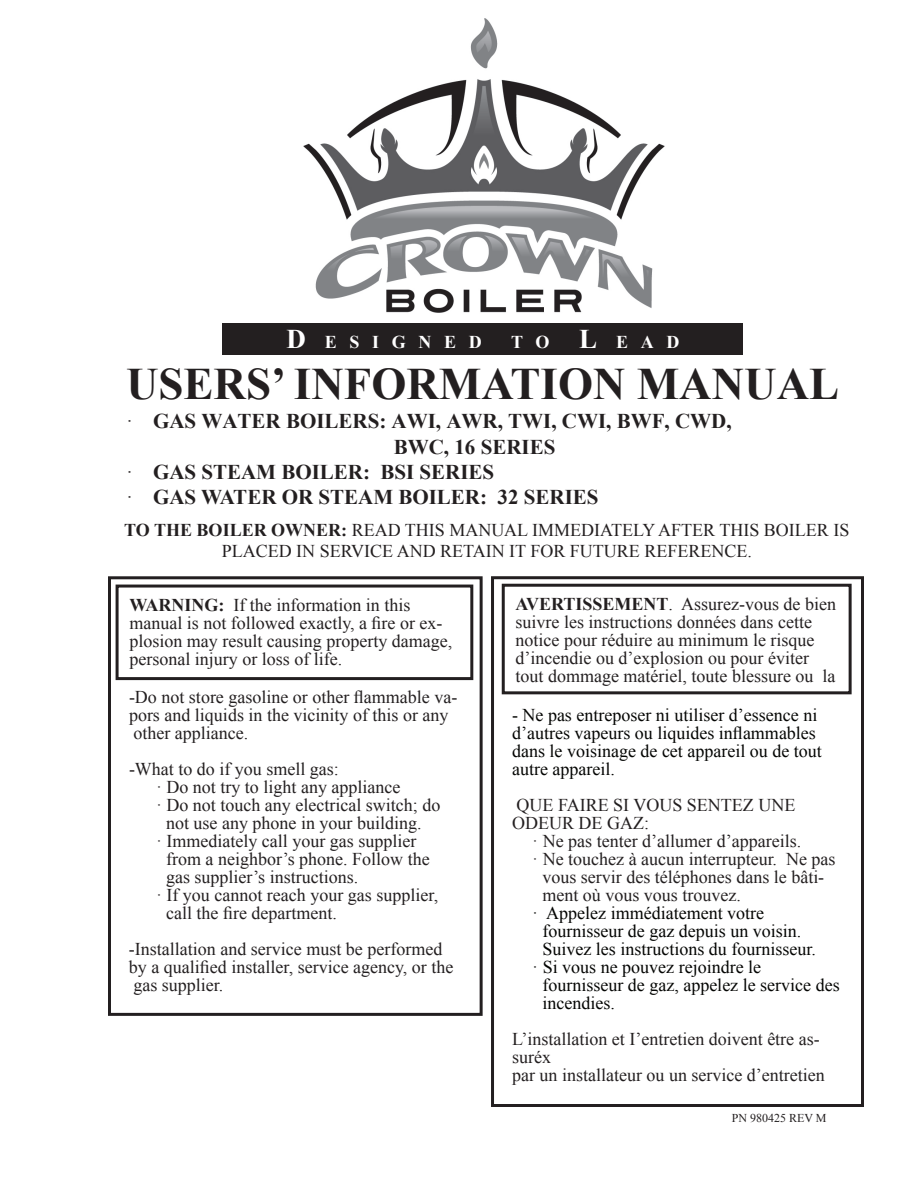
<style>
.page{position:relative;width:918px;height:1188px;background:#fff}
.page>*{position:absolute;margin:0;border:0;box-sizing:border-box;transform-origin:0 0}
.t1{font:700 45px "Times New Roman";color:#231f20}
.t2{font:700 21px "Times New Roman";color:#231f20}
.t3{font:18px/18px "Times New Roman";color:#231f20}
.t4{font:18px/18px "Times New Roman";color:#040503}
.t5{font:700 18px "Times New Roman";letter-spacing:.7em;color:#fff}
.t6{font:12px "Times New Roman";color:#231f20}
.s1{font-size:27px}
.s2{font-weight:400}
.s3{font-weight:700}
</style>
<div class="page">
<div style="left:108px;top:576px;width:375px;height:440px;border:3px solid #231f20"></div>
<div style="left:116px;top:585px;width:357px;height:95px;border:3px solid #231f20"></div>
<div style="left:491px;top:576px;width:373px;height:531px;border:3px solid #231f20"></div>
<div style="left:502px;top:584px;width:350px;height:110px;border:3px solid #231f20"></div>
<img style="left:303px;top:18px;width:362px;height:295px">
<div style="left:223px;top:323px;width:520px;height:31px;background:#231f20"></div>
<p class="t5" style="left:287px;top:330px;width:197px"><span class="s1">D</span> ESIGNED</p>
<p class="t5" style="left:511px;top:330px;width:170px">TO <span class="s1">L</span> EAD</p>
<h1 class="t1" style="left:126px;top:353px;width:715px">USERS’ INFORMATION MANUAL</h1>
<p class="t2" style="left:126px;top:407px;width:607px"><span class="s2">·</span> GAS WATER BOILERS: AWI, AWR, TWI, CWI, BWF, CWD,</p>
<p class="t2" style="left:394px;top:432px;width:163px">BWC, 16 SERIES</p>
<p class="t2" style="left:126px;top:457px;width:370px"><span class="s2">·</span> GAS STEAM BOILER: BSI SERIES</p>
<p class="t2" style="left:126px;top:482px;width:474px"><span class="s2">·</span> GAS WATER OR STEAM BOILER: 32 SERIES</p>
<p class="t3" style="left:124px;top:519px;width:727px;line-height:21.6px;text-align:center"><span class="s3">TO THE BOILER OWNER:</span> READ THIS MANUAL IMMEDIATELY AFTER THIS BOILER IS<br>PLACED IN SERVICE AND RETAIN IT FOR FUTURE REFERENCE.</p>
<p class="t3" style="left:129px;top:596px;width:324px"><span class="s3">WARNING:</span> If the information in this manual is not followed exactly, a fire or ex&shy;plosion may result causing property damage, personal injury or loss of life.</p>
<p class="t3" style="left:129px;top:688px;width:330px">-Do not store gasoline or other flammable va&shy;pors and liquids in the vicinity of this or any other appliance.</p>
<p class="t3" style="left:129px;top:760px;width:211px">-What to do if you smell gas:</p>
<p class="t3" style="left:156px;top:778px;width:246px">· Do not try to light any appliance</p>
<p class="t3" style="left:156px;top:796px;width:286px">· Do not touch any electrical switch; do</p>
<p class="t3" style="left:166px;top:814px;width:257px">not use any phone in your building.</p>
<p class="t3" style="left:156px;top:832px;width:262px">· Immediately call your gas supplier</p>
<p class="t3" style="left:166px;top:850px;width:265px">from a neighbor’s phone. Follow the</p>
<p class="t3" style="left:166px;top:868px;width:194px">gas supplier’s instructions.</p>
<p class="t3" style="left:156px;top:886px;width:284px">· If you cannot reach your gas supplier,</p>
<p class="t3" style="left:166px;top:904px;width:172px">call the fire department.</p>
<p class="t3" style="left:129px;top:940px;width:326px">-Installation and service must be performed by a qualified installer, service agency, or the gas supplier.</p>
<p class="t3" style="left:516px;top:595px;width:322px"><span class="s3">AVERTISSEMENT</span>. Assurez-vous de bien suivre les instructions données dans cette notice pour réduire au minimum le risque d’incendie ou d’explosion ou pour éviter tout dommage matériel, toute blessure ou la</p>
<p class="t4" style="left:512px;top:706px;width:311px">- Ne pas entreposer ni utiliser d’essence ni d’autres vapeurs ou liquides inflammables dans le voisinage de cet appareil ou de tout autre appareil.</p>
<p class="t3" style="left:512px;top:796px;width:285px">QUE FAIRE SI VOUS SENTEZ UNE<br>ODEUR DE GAZ:</p>
<p class="t3" style="left:532px;top:832px;width:270px">· Ne pas tenter d’allumer d’appareils.</p>
<p class="t3" style="left:532px;top:850px;width:305px">· Ne touchez à aucun interrupteur. Ne pas</p>
<p class="t3" style="left:542px;top:868px;width:283px">vous servir des téléphones dans le bâti-</p>
<p class="t3" style="left:542px;top:886px;width:200px">ment où vous vous trouvez.</p>
<p class="t4" style="left:532px;top:904px;width:233px">· Appelez immédiatement votre</p>
<p class="t4" style="left:542px;top:922px;width:260px">fournisseur de gaz depuis un voisin.</p>
<p class="t4" style="left:542px;top:940px;width:275px">Suivez les instructions du fournisseur.</p>
<p class="t4" style="left:532px;top:958px;width:230px">· Si vous ne pouvez rejoindre le</p>
<p class="t4" style="left:542px;top:976px;width:299px">fournisseur de gaz, appelez le service des</p>
<p class="t4" style="left:542px;top:994px;width:74px">incendies.</p>
<p class="t3" style="left:512px;top:1030px;width:314px">L’installation et I’entretien doivent être as&shy;suréx<br>par un installateur ou un service d’entretien</p>
<p class="t6" style="left:732px;top:1109px;width:96px">PN 980425 REV M</p>
</div>
